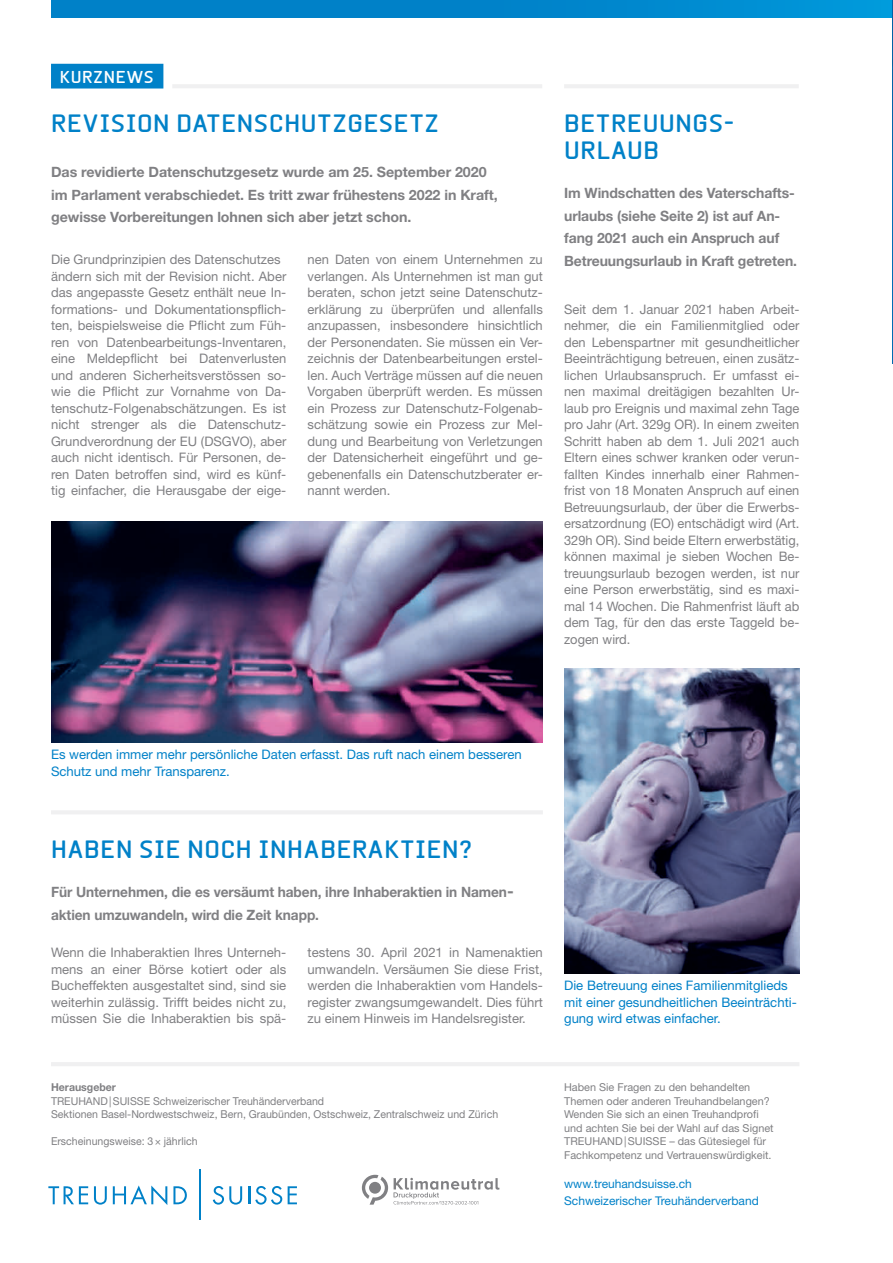
<style>
.page{position:relative;width:893px;height:1263px;background:#fff}
.page>*{position:absolute;margin:0;border:0;box-sizing:border-box;transform-origin:0 0}
.t1{font:700 24px/27px "Beta Sans";letter-spacing:.025em;color:#0081c8}
.t2{font:700 16.5px "Beta Sans";letter-spacing:.04em;color:#fff}
.t3{font:700 14.25px/22.5px "Helvetica Neue LT Std";letter-spacing:-.005em;color:#808083}
.t4{font:700 14.25px/22.5px "Helvetica Neue LT Std";letter-spacing:-.005em;color:#808083;scale:.96 1}
.t5{font:13.2px/16.5px "Helvetica Neue LT Std";color:#808083;text-align:justify}
.t6{font:13.2px/16.5px "Helvetica Neue LT Std";color:#0081c8}
.t7{font:12px/16.5px "Helvetica Neue LT Std";color:#0081c8}
.t8{font:10.8px/13.5px "Helvetica Neue LT Std";color:#808083}
.t9{font:700 10.8px "Helvetica Neue LT Std";color:#808083}
</style>
<div class="page">
<div style="left:51px;top:0;width:842px;height:17px;background:linear-gradient(to right,#007bc3,#0093d6)"></div>
<svg style="left:48px;top:1186px;width:40px;height:18px"></svg>
<svg style="left:94px;top:1186px;width:13px;height:18px"></svg>
<svg style="left:113px;top:1185px;width:54px;height:20px"></svg>
<svg style="left:173px;top:1186px;width:14px;height:18px"></svg>
<svg style="left:213px;top:1186px;width:29px;height:18px"></svg>
<svg style="left:248px;top:1186px;width:34px;height:18px"></svg>
<svg style="left:288px;top:1186px;width:9px;height:18px"></svg>
<hr style="left:199px;top:1169px;width:2px;height:51px;background:#0081c8">
<hr style="left:51px;top:1062px;width:748px;height:4px;background:#f0f0f1">
<div style="left:51px;top:64px;width:112px;height:25px;background:#0081c8"></div>
<hr style="left:172px;top:84px;width:370px;height:4px;background:#f0f0f1">
<hr style="left:564px;top:84px;width:235px;height:4px;background:#f0f0f1">
<img style="left:51px;top:521px;width:492px;height:222px">
<hr style="left:51px;top:810px;width:492px;height:4px;background:#f0f0f1">
<img style="left:564px;top:669px;width:235px;height:305px">
<img style="left:892px;top:1px;width:1px;height:362px">
<svg style="left:362px;top:1175px;width:26px;height:30px"></svg>
<svg style="left:394px;top:1178px;width:106px;height:26px"></svg>
<p class="t2" style="left:60px;top:67px;width:95px">KURZNEWS</p>
<h1 class="t1" style="left:51px;top:110px;width:390px">REVISION DATENSCHUTZGESETZ</h1>
<p class="t3" style="left:51px;top:160px;width:448px">Das revidierte Datenschutzgesetz wurde am 25. September 2020 im Parlament verabschiedet. Es tritt zwar frühestens 2022 in Kraft, gewisse Vorbereitungen lohnen sich aber jetzt schon.</p>
<p class="t5" style="left:51px;top:251px;width:237px;text-align:left">Die Grundprinzipien des Datenschutzes ändern sich mit der Revision nicht. Aber das angepasste Gesetz enthält neue In&shy;formations- und Dokumentationspflich&shy;ten, beispielsweise die Pflicht zum Füh&shy;ren von Datenbearbeitungs-Inventaren, eine Meldepflicht bei Datenverlusten und anderen Sicherheitsverstössen so&shy;wie die Pflicht zur Vornahme von Da&shy;tenschutz-Folgenabschätzungen. Es ist nicht strenger als die Datenschutz-Grundverordnung der EU (DSGVO), aber auch nicht identisch. Für Personen, de&shy;ren Daten betroffen sind, wird es künf&shy;tig einfacher, die Herausgabe der eige-</p>
<p class="t5" style="left:308px;top:251px;width:237px">nen Daten von einem Unternehmen zu verlangen. Als Unternehmen ist man gut beraten, schon jetzt seine Datenschutz&shy;erklärung zu überprüfen und allenfalls anzupassen, insbesondere hinsichtlich der Personendaten. Sie müssen ein Ver&shy;zeichnis der Datenbearbeitungen erstel&shy;len. Auch Verträge müssen auf die neuen Vorgaben überprüft werden. Es müssen ein Prozess zur Datenschutz-Folgenab&shy;schätzung sowie ein Prozess zur Mel&shy;dung und Bearbeitung von Verletzungen der Datensicherheit eingeführt und ge&shy;gebenenfalls ein Datenschutzberater er&shy;nannt werden.</p>
<h1 class="t1" style="left:564px;top:110px;width:172px">BETREUUNGS-<br>URLAUB</h1>
<p class="t3" style="left:564px;top:181px;width:234px">Im Windschatten des Vaterschafts&shy;urlaubs (siehe Seite 2) ist auf An&shy;fang 2021 auch ein Anspruch auf Betreuungsurlaub in Kraft getreten.</p>
<p class="t5" style="left:564px;top:300px;width:237px">Seit dem 1. Januar 2021 haben Arbeit&shy;nehmer, die ein Familienmitglied oder den Lebenspartner mit gesundheitlicher Beeinträchtigung betreuen, einen zusätz&shy;lichen Urlaubsanspruch. Er umfasst ei&shy;nen maximal dreitägigen bezahlten Ur&shy;laub pro Ereignis und maximal zehn Tage pro Jahr (Art. 329g OR). In einem zweiten Schritt haben ab dem 1. Juli 2021 auch Eltern eines schwer kranken oder verun&shy;fallten Kindes innerhalb einer Rahmen&shy;frist von 18 Monaten Anspruch auf einen Betreuungsurlaub, der über die Erwerbs&shy;ersatzordnung (EO) entschädigt wird (Art.<br>329h OR). Sind beide Eltern erwerbstätig, können maximal je sieben Wochen Be&shy;treuungsurlaub bezogen werden, ist nur eine Person erwerbstätig, sind es maxi&shy;mal 14 Wochen. Die Rahmenfrist läuft ab dem Tag, für den das erste Taggeld be&shy;zogen wird.</p>
<p class="t6" style="left:51px;top:746px;width:472px">Es werden immer mehr persönliche Daten erfasst. Das ruft nach einem besseren<br>Schutz und mehr Transparenz.</p>
<h1 class="t1" style="left:51px;top:836px;width:422px">HABEN SIE NOCH INHABERAKTIEN?</h1>
<p class="t4" style="left:51px;top:880px;width:483px">Für Unternehmen, die es versäumt haben, ihre Inhaberaktien in Namen&shy;aktien umzuwandeln, wird die Zeit knapp.</p>
<p class="t5" style="left:51px;top:944px;width:237px">Wenn die Inhaberaktien Ihres Unterneh&shy;mens an einer Börse kotiert oder als Bucheffekten ausgestaltet sind, sind sie weiterhin zulässig. Trifft beides nicht zu, müssen Sie die Inhaberaktien bis spä-</p>
<p class="t5" style="left:308px;top:944px;width:237px">testens 30. April 2021 in Namenaktien umwandeln. Versäumen Sie diese Frist, werden die Inhaberaktien vom Handels&shy;register zwangsumgewandelt. Dies führt zu einem Hinweis im Handelsregister.</p>
<p class="t6" style="left:564px;top:977px;width:234px">Die Betreuung eines Familienmitglieds mit einer gesundheitlichen Beeinträchti&shy;gung wird etwas einfacher.</p>
<p class="t9" style="left:51px;top:1081px;width:67px">Herausgeber</p>
<p class="t8" style="left:51px;top:1094px;width:449px">TREUHAND|SUISSE Schweizerischer Treuhänderverband<br>Sektionen Basel-Nordwestschweiz, Bern, Graubünden, Ostschweiz, Zentralschweiz und Zürich</p>
<p class="t8" style="left:51px;top:1134px;width:148px">Erscheinungsweise: 3× jährlich</p>
<p class="t8" style="left:564px;top:1080px;width:211px">Haben Sie Fragen zu den behandelten Themen oder anderen Treuhandbelangen?<br>Wenden Sie sich an einen Treuhandprofi und achten Sie bei der Wahl auf das Signet TREUHAND|SUISSE – das Gütesiegel für Fachkompetenz und Vertrauenswürdigkeit.</p>
<p class="t7" style="left:564px;top:1175px;width:196px">www.treuhandsuisse.ch<br>Schweizerischer Treuhänderverband</p>
</div>
